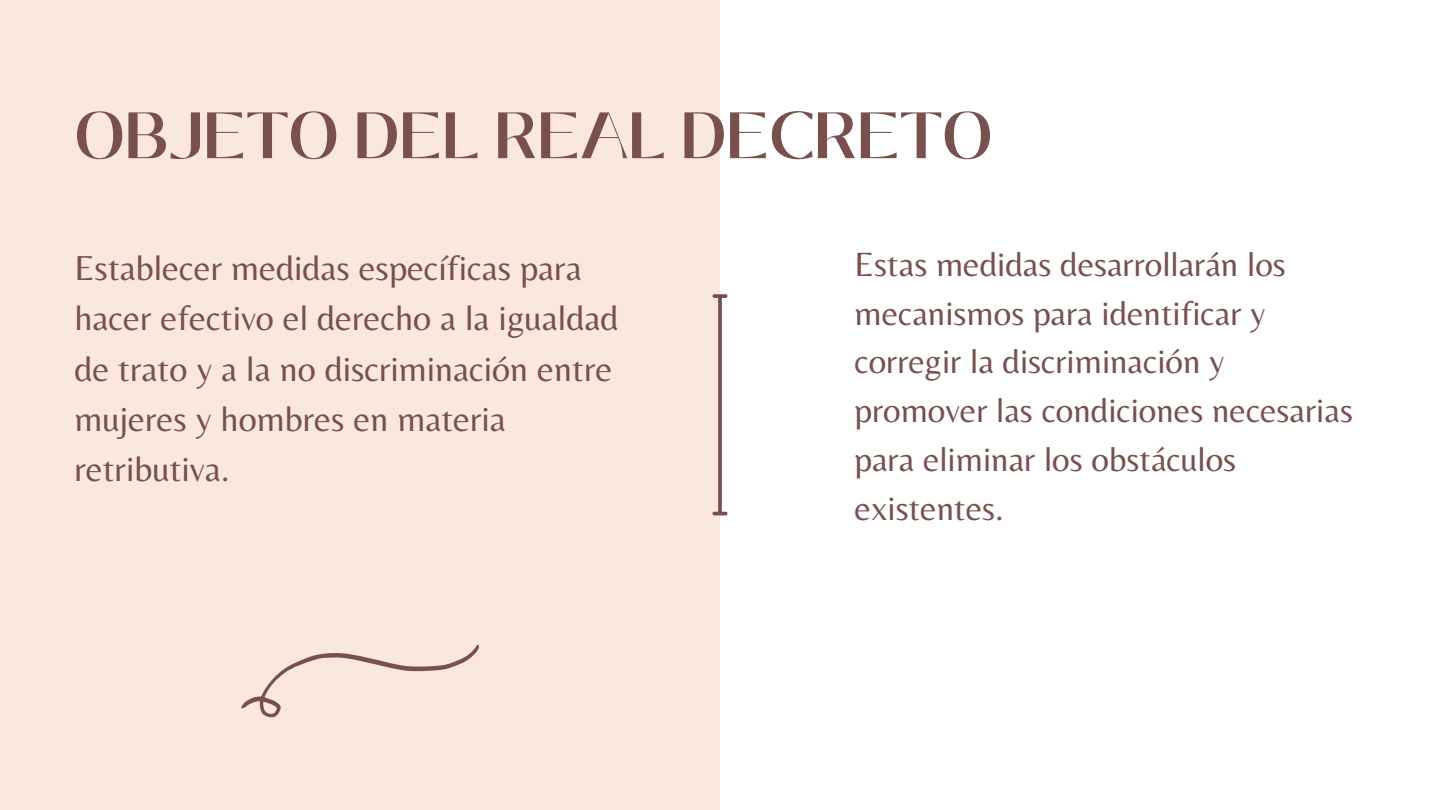
<style>
.page{position:relative;width:1440px;height:810px;background:#fff}
.page>*{position:absolute;margin:0;border:0;box-sizing:border-box;transform-origin:0 0}
.t1{font:600 65.2px "Black Mango";color:#7a504f}
.t2{font:36px/50.2px "Belleza";color:#7a504f}
.t3{font:35px/48.8px "Belleza";color:#7a504f}
</style>
<div class="page">
<div style="left:0;top:0;width:720px;height:810px;background:#fae8e0"></div>
<svg style="left:718px;top:298px;width:4px;height:214px"></svg>
<svg style="left:712px;top:294px;width:15px;height:4px"></svg>
<svg style="left:712px;top:512px;width:15px;height:3px"></svg>
<svg style="left:241px;top:645px;width:238px;height:73px"></svg>
<p class="t1" style="left:74px;top:86px;width:920px">OBJETO DEL REAL DECRETO</p>
<p class="t2" style="left:74px;top:242px;width:545px">Establecer medidas específicas para hacer efectivo el derecho a la igualdad de trato y a la no discriminación entre mujeres y hombres en materia retributiva.</p>
<p class="t3" style="left:855px;top:239px;width:500px">Estas medidas desarrollarán los mecanismos para identificar y corregir la discriminación y promover las condiciones necesarias para eliminar los obstáculos existentes.</p>
</div>
